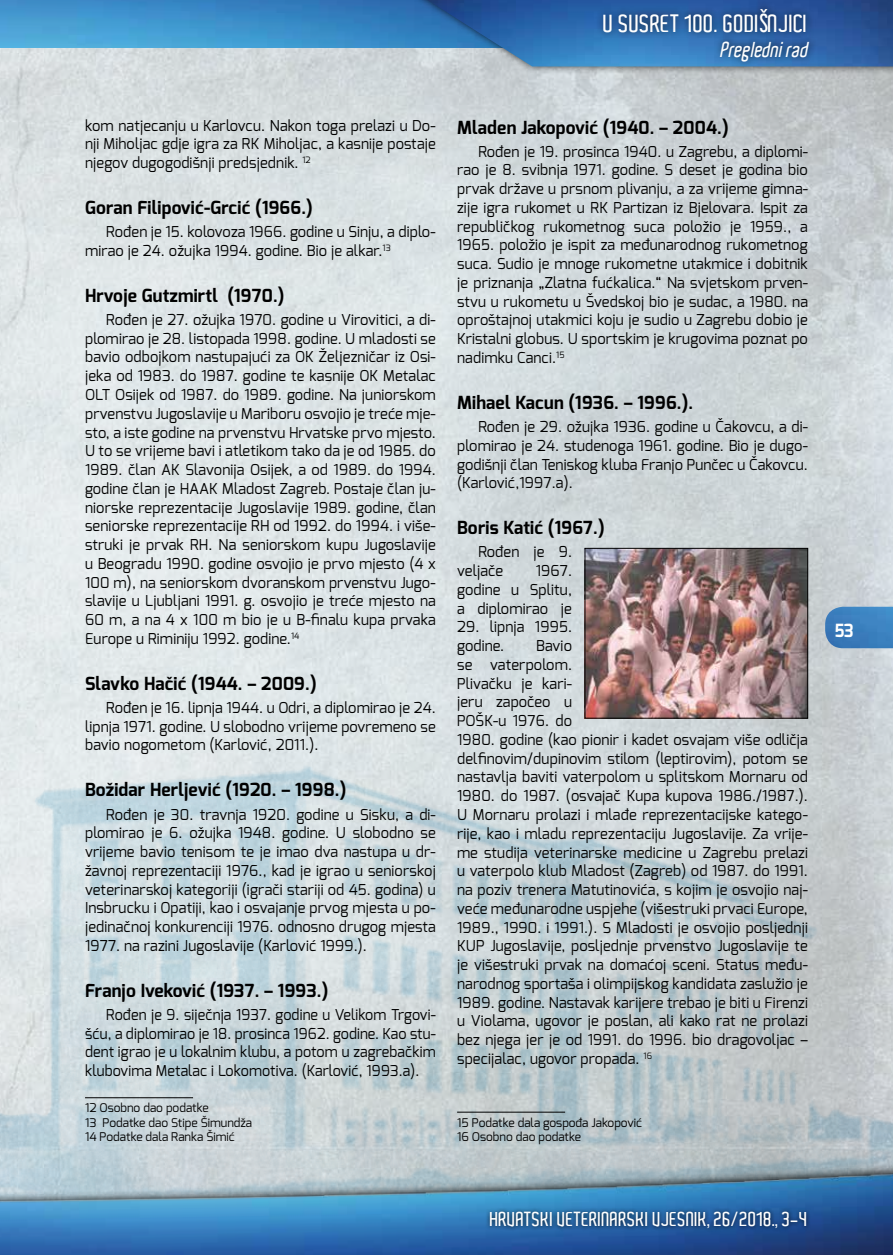
<style>
.page{position:relative;width:893px;height:1255px;background:#fff}
.page>*{position:absolute;margin:0;border:0;box-sizing:border-box;transform-origin:0 0}
.t1{font:600 24px "Aldo";color:#fff}
.t2{font:italic 600 21px "Aldo";color:#fff;scale:.9 1}
.t3{font:600 19.5px "Aldo";color:#fff}
.t4{font:700 18.15px "Exo";color:#fff;scale:.9 1}
.t5{font:700 18px "Exo";letter-spacing:.01em;color:#000}
.t6{font:15px/18.8px "Exo";letter-spacing:.01em;color:#000;text-align:justify}
.t7{font:15px/18.8px "Exo";letter-spacing:.01em;color:#000;text-align:justify;scale:.96 1}
.t8{font:12px/14.4px "Exo";color:#000}
.s1{font-family:"Libel Suit";font-weight:400;font-size:23.25px}
</style>
<div class="page">
<img style="left:0;top:47px;width:893px;height:1106px">
<img style="left:0;top:1153px;width:893px;height:101px">
<img style="left:825px;top:606px;width:68px;height:42px">
<img style="left:0;top:0;width:388px;height:47px">
<div style="left:388px;top:0;width:505px;height:75px;background:#000;opacity:.75"></div>
<img style="left:395px;top:0;width:498px;height:66px">
<div style="left:486px;top:1207px;width:325px;height:25px;background:#000;opacity:.75"></div>
<hr style="left:85px;top:1097px;width:108px;height:1px;background:#000">
<hr style="left:457px;top:1111px;width:108px;height:1px;background:#000">
<img style="left:587px;top:550px;width:219px;height:166px">
<div style="left:585px;top:548px;width:223px;height:170px;border:1px solid #000"></div>
<div style="left:595px;top:1px;width:222px;height:68px;background:#000;opacity:.75"></div>
<h1 class="t1" style="left:603px;top:10px;width:206px">U SUSRET 100. GODI<span class="s1">Š</span>NJICI</h1>
<h2 class="t2" style="left:720px;top:38px;width:104px">Preglednirad</h2>
<p class="t6" style="left:85px;top:116px;width:352px">kom natjecanju u Karlovcu. Nakon toga prelazi u Do&shy;nji Miholjac gdje igra za RK Miholjac, a kasnije postaje njegov dugogodišnji predsjednik. <sup>12</sup></p>
<p class="t5" style="left:85px;top:196px;width:229px">Goran Filipović-Grcić (1966.)</p>
<p class="t6" style="left:85px;top:222px;width:352px;text-indent:21px">Rođen je 15. kolovoza 1966. godine u Sinju, a diplo&shy;mirao je 24. ožujka 1994. godine. Bio je alkar.<sup>13</sup></p>
<p class="t5" style="left:85px;top:284px;width:201px">Hrvoje Gutzmirtl (1970.)</p>
<p class="t6" style="left:85px;top:310px;width:352px;text-indent:21px">Rođen je 27. ožujka 1970. godine u Virovitici, a di&shy;plomirao je 28. listopada 1998. godine. U mladosti se bavio odbojkom nastupajući za OK Željezničar iz Osi&shy;jeka od 1983. do 1987. godine te kasnije OK Metalac OLT Osijek od 1987. do 1989. godine. Na juniorskom prvenstvu Jugoslavije u Mariboru osvojio je treće mje&shy;sto, a iste godine na prvenstvu Hrvatske prvo mjesto.<br>U to se vrijeme bavi i atletikom tako da je od 1985. do 1989. član AK Slavonija Osijek, a od 1989. do 1994. godine član je HAAK Mladost Zagreb. Postaje član ju&shy;niorske reprezentacije Jugoslavije 1989. godine, član seniorske reprezentacije RH od 1992. do 1994. i više&shy;struki je prvak RH. Na seniorskom kupu Jugoslavije u Beogradu 1990. godine osvojio je prvo mjesto (4 x 100 m), na seniorskom dvoranskom prvenstvu Jugo&shy;slavije u Ljubljani 1991. g. osvojio je treće mjesto na 60 m, a na 4 x 100 m bio je u B-finalu kupa prvaka Europe u Riminiju 1992. godine.<sup>14</sup></p>
<p class="t5" style="left:85px;top:672px;width:233px">Slavko Hačić (1944. – 2009.)</p>
<p class="t6" style="left:85px;top:698px;width:352px;text-indent:21px">Rođen je 16. lipnja 1944. u Odri, a diplomirao je 24. lipnja 1971. godine. U slobodno vrijeme povremeno se bavio nogometom (Karlović, 2011.).</p>
<p class="t5" style="left:85px;top:778px;width:263px">Božidar Herljević (1920. – 1998.)</p>
<p class="t6" style="left:85px;top:804px;width:352px;text-indent:21px">Rođen je 30. travnja 1920. godine u Sisku, a di&shy;plomirao je 6. ožujka 1948. godine. U slobodno se vrijeme bavio tenisom te je imao dva nastupa u dr&shy;žavnoj reprezentaciji 1976., kad je igrao u seniorskoj veterinarskoj kategoriji (igrači stariji od 45. godina) u Insbrucku i Opatiji, kao i osvajanje prvog mjesta u po&shy;jedinačnoj konkurenciji 1976. odnosno drugog mjesta 1977. na razini Jugoslavije (Karlović 1999.).</p>
<p class="t5" style="left:85px;top:978px;width:245px">Franjo Iveković (1937. – 1993.)</p>
<p class="t7" style="left:85px;top:1004px;width:367px;text-indent:21px">Rođen je 9. siječnja 1937. godine u Velikom Trgovi&shy;šću, a diplomirao je 18. prosinca 1962. godine. Kao stu&shy;dent igrao je u lokalnim klubu, a potom u zagrebačkim klubovima Metalac i Lokomotiva. (Karlović, 1993.a).</p>
<p class="t8" style="left:85px;top:1100px;width:169px">12 Osobno dao podatke<br>13 Podatke dao Stipe Šimundža<br>14 Podatke dala Ranka Šimić</p>
<p class="t5" style="left:457px;top:115px;width:273px">Mladen Jakopović (1940. – 2004.)</p>
<p class="t6" style="left:457px;top:142px;width:352px;text-indent:21px">Rođen je 19. prosinca 1940. u Zagrebu, a diplomi&shy;rao je 8. svibnja 1971. godine. S deset je godina bio prvak države u prsnom plivanju, a za vrijeme gimna&shy;zije igra rukomet u RK Partizan iz Bjelovara. Ispit za republičkog rukometnog suca položio je 1959., a 1965. položio je ispit za međunarodnog rukometnog suca. Sudio je mnoge rukometne utakmice i dobitnik je priznanja „Zlatna fućkalica.“ Na svjetskom prven&shy;stvu u rukometu u Švedskoj bio je sudac, a 1980. na oproštajnoj utakmici koju je sudio u Zagrebu dobio je Kristalni globus. U sportskim je krugovima poznat po nadimku Canci.<sup>15</sup></p>
<p class="t5" style="left:457px;top:391px;width:238px">Mihael Kacun (1936. – 1996.).</p>
<p class="t6" style="left:457px;top:417px;width:352px;text-indent:21px">Rođen je 29. ožujka 1936. godine u Čakovcu, a di&shy;plomirao je 24. studenoga 1961. godine. Bio je dugo&shy;godišnji član Teniskog kluba Franjo Punčec u Čakovcu. (Karlović,1997.a).</p>
<p class="t5" style="left:457px;top:516px;width:149px">Boris Katić (1967.)</p>
<p class="t6" style="left:457px;top:542px;width:116px;text-indent:21px">Rođen je 9. veljače</p>
<p class="t6" style="left:457px;top:561px;width:116px;text-indent:79px">1967. godine u Splitu, a diplomirao je</p>
<p class="t6" style="left:457px;top:617px;width:116px">29. lipnja 1995. godine.</p>
<p class="t6" style="left:457px;top:636px;width:352px;text-align:left;text-indent:79px">Bavio<br>se vaterpolom.<br>Plivačku je kari-<br>jeru započeo u<br>POŠK-u 1976. do<br>1980. godine (kao pionir i kadet osvajam više odličja delfinovim/dupinovim stilom (leptirovim), potom se nastavlja baviti vaterpolom u splitskom Mornaru od 1980. do 1987. (osvajač Kupa kupova 1986./1987.).<br>U Mornaru prolazi i mlađe reprezentacijske katego&shy;rije, kao i mladu reprezentaciju Jugoslavije. Za vrije&shy;me studija veterinarske medicine u Zagrebu prelazi u vaterpolo klub Mladost (Zagreb) od 1987. do 1991. na poziv trenera Matutinovića, s kojim je osvojio naj&shy;veće međunarodne uspjehe (višestruki prvaci Europe, 1989., 1990. i 1991.). S Mladosti je osvojio posljednji KUP Jugoslavije, posljednje prvenstvo Jugoslavije te je višestruki prvak na domaćoj sceni. Status među&shy;narodnog sportaša i olimpijskog kandidata zaslužio je 1989. godine. Nastavak karijere trebao je biti u Firenzi u Violama, ugovor je poslan, ali kako rat ne prolazi bez njega jer je od 1991. do 1996. bio dragovoljac – specijalac, ugovor propada. <sup>16</sup></p>
<p class="t8" style="left:457px;top:1114px;width:187px">15 Podatke dala gospođa Jakopović<br>16 Osobno dao podatke</p>
<p class="t4" style="left:835px;top:618px;width:22px">53</p>
<h3 class="t3" style="left:490px;top:1207px;width:319px">HRVATSKI VETERINARSKI VJESNIK, 26/2018., 3-4</h3>
</div>
